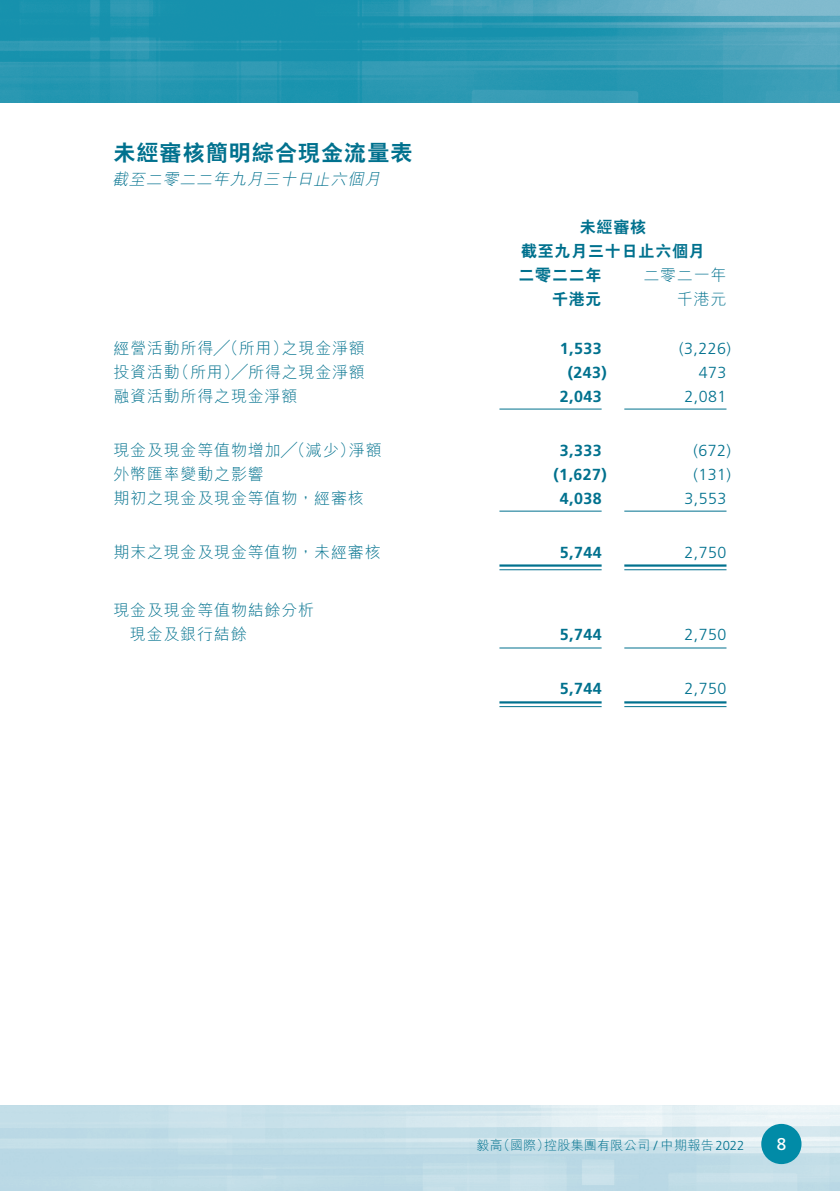
<style>
.page{position:relative;width:840px;height:1191px;background:#fff}
.page>*{position:absolute;margin:0;border:0;box-sizing:border-box;transform-origin:0 0}
._01_H1{font:800 22px "C Hei 2 HK";letter-spacing:.05em;color:#00718e}
.t1{font:17px "Frutiger LT Std";color:#fff}
._50_Table_txt{font:300 16px "M Hei HK";letter-spacing:.05em;color:#00718e}
._50_Table_txt-2{font:700 16px "Frutiger LT Std";letter-spacing:.03em;color:#00718e}
._50_Table_txt-3{font:300 16px "Frutiger LT Std";letter-spacing:.03em;color:#00718e}
._50_Table_txt-4{font:800 16px "C Hei 2 HK";letter-spacing:.05em;color:#00718e}
._00_txt{font:italic 300 16px "M Hei HK";color:#00718e}
.t2{font:300 13px "M Hei HK";letter-spacing:.02em;color:#00718e}
.s1{font-family:"Frutiger LT Std"}
</style>
<div class="page">
<img style="left:0;top:1105px;width:839px;height:86px">
<img style="left:0;top:0;width:839px;height:102px">
<div style="left:760px;top:1123px;width:41px;height:41px;background:#018ba7;border-radius:50%"></div>
<hr style="left:499px;top:408px;width:102px;height:1px;background:#00718e">
<hr style="left:624px;top:408px;width:102px;height:1px;background:#00718e">
<hr style="left:499px;top:510px;width:102px;height:1px;background:#00718e">
<hr style="left:624px;top:510px;width:102px;height:1px;background:#00718e">
<hr style="left:499px;top:564px;width:102px;height:2px;background:#00718e">
<hr style="left:499px;top:569px;width:102px;height:1px;background:#00718e">
<hr style="left:624px;top:564px;width:102px;height:2px;background:#00718e">
<hr style="left:624px;top:569px;width:102px;height:1px;background:#00718e">
<hr style="left:499px;top:647px;width:102px;height:1px;background:#00718e">
<hr style="left:624px;top:647px;width:102px;height:1px;background:#00718e">
<hr style="left:499px;top:701px;width:102px;height:2px;background:#00718e">
<hr style="left:499px;top:706px;width:102px;height:1px;background:#00718e">
<hr style="left:624px;top:701px;width:102px;height:2px;background:#00718e">
<hr style="left:624px;top:706px;width:102px;height:1px;background:#00718e">
<p class="_01_H1" style="left:113px;top:142px;width:300px">未經審核簡明綜合現金流量表</p>
<p class="_00_txt" style="left:112px;top:171px;width:272px">截至二零二二年九月三十日止六個月</p>
<p class="_50_Table_txt-4" style="left:579px;top:219px;width:68px">未經審核</p>
<p class="_50_Table_txt-4" style="left:520px;top:243px;width:185px">截至九月三十日止六個月</p>
<p class="_50_Table_txt" style="left:643px;top:267px;width:85px">二零二一年</p>
<p class="_50_Table_txt-4" style="left:518px;top:267px;width:85px">二零二二年</p>
<p class="_50_Table_txt-4" style="left:551px;top:291px;width:51px">千港元</p>
<p class="_50_Table_txt" style="left:676px;top:291px;width:51px">千港元</p>
<p class="_50_Table_txt" style="left:113px;top:339px;width:176px">經營活動所得╱（所用）</p>
<p class="_50_Table_txt" style="left:281px;top:339px;width:85px">之現金淨額</p>
<p class="_50_Table_txt-2" style="left:559px;top:338px;width:43px">1,533</p>
<p class="_50_Table_txt-3" style="left:679px;top:339px;width:53px">)3,226(</p>
<p class="_50_Table_txt" style="left:173px;top:363px;width:193px">（所用）╱所得之現金淨額</p>
<p class="_50_Table_txt" style="left:113px;top:363px;width:68px">投資活動</p>
<p class="_50_Table_txt-2" style="left:567px;top:362px;width:41px">)243(</p>
<p class="_50_Table_txt-3" style="left:698px;top:363px;width:29px">473</p>
<p class="_50_Table_txt" style="left:113px;top:387px;width:185px">融資活動所得之現金淨額</p>
<p class="_50_Table_txt-2" style="left:559px;top:386px;width:43px">2,043</p>
<p class="_50_Table_txt-3" style="left:684px;top:387px;width:43px">2,081</p>
<p class="_50_Table_txt" style="left:113px;top:441px;width:243px">現金及現金等值物增加╱（減少）</p>
<p class="_50_Table_txt" style="left:349px;top:441px;width:34px">淨額</p>
<p class="_50_Table_txt-2" style="left:559px;top:440px;width:43px">3,333</p>
<p class="_50_Table_txt-3" style="left:693px;top:441px;width:39px">)672(</p>
<p class="_50_Table_txt" style="left:113px;top:465px;width:152px">外幣匯率變動之影響</p>
<p class="_50_Table_txt-2" style="left:553px;top:464px;width:55px">)1,627(</p>
<p class="_50_Table_txt-3" style="left:693px;top:465px;width:39px">)131(</p>
<p class="_50_Table_txt" style="left:113px;top:489px;width:252px">期初之現金及現金等值物，經審核</p>
<p class="_50_Table_txt-2" style="left:559px;top:488px;width:43px">4,038</p>
<p class="_50_Table_txt-3" style="left:684px;top:489px;width:43px">3,553</p>
<p class="_50_Table_txt" style="left:113px;top:543px;width:268px">期末之現金及現金等值物，未經審核</p>
<p class="_50_Table_txt-2" style="left:559px;top:542px;width:43px">5,744</p>
<p class="_50_Table_txt-3" style="left:684px;top:543px;width:43px">2,750</p>
<p class="_50_Table_txt" style="left:113px;top:602px;width:202px">現金及現金等值物結餘分析</p>
<p class="_50_Table_txt" style="left:130px;top:626px;width:118px">現金及銀行結餘</p>
<p class="_50_Table_txt-2" style="left:559px;top:625px;width:43px">5,744</p>
<p class="_50_Table_txt-3" style="left:684px;top:626px;width:43px">2,750</p>
<p class="_50_Table_txt-2" style="left:559px;top:679px;width:43px">5,744</p>
<p class="_50_Table_txt-3" style="left:684px;top:680px;width:43px">2,750</p>
<p class="t2" style="left:476px;top:1138px;width:28px">毅高</p>
<p class="t2" style="left:497px;top:1138px;width:54px">（國際）</p>
<p class="t2" style="left:544px;top:1138px;width:201px">控股集團有限公司 <span class="s1">/</span> 中期報告<span class="s1">2022</span></p>
<p class="t1" style="left:776px;top:1134px;width:11px">8</p>
</div>
